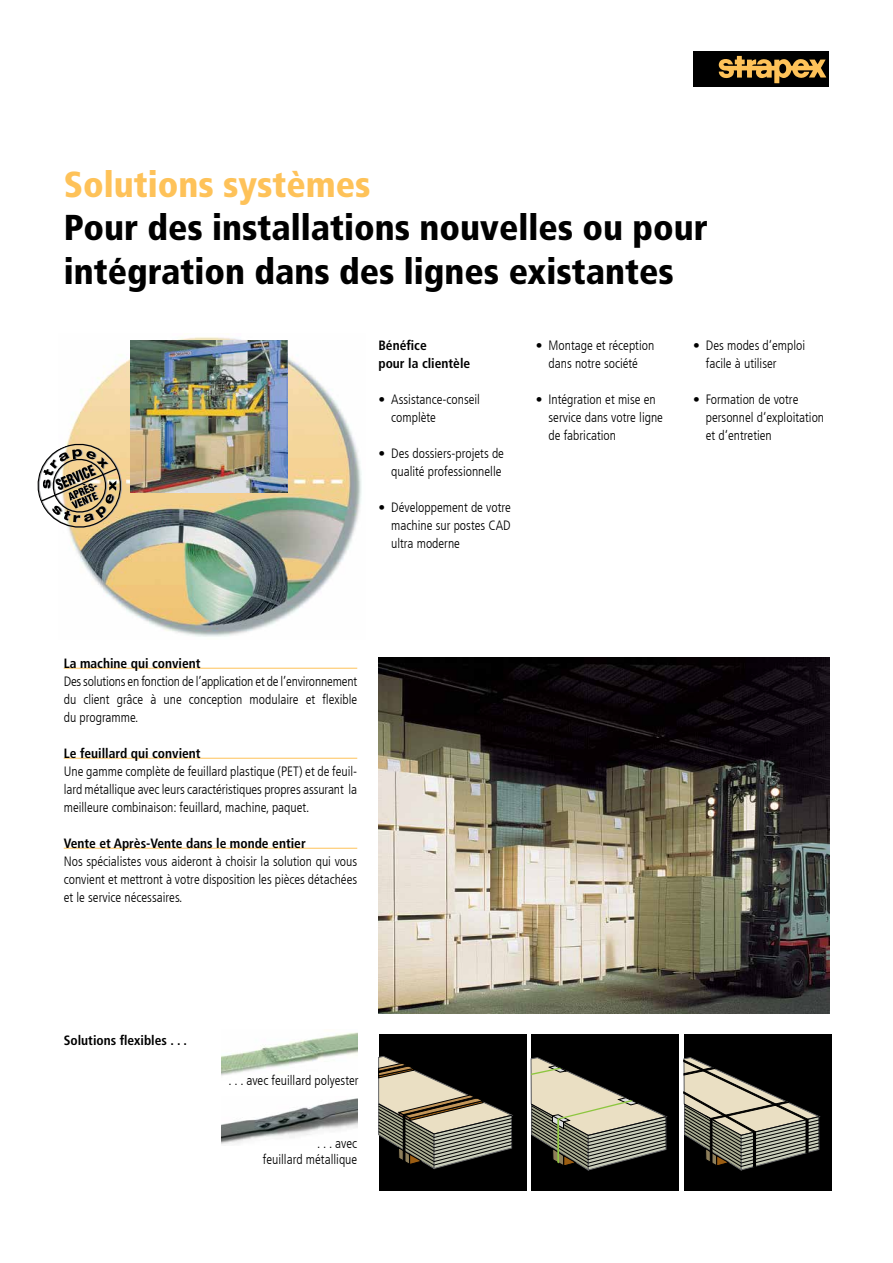
<style>
.page{position:relative;width:893px;height:1263px;background:#fff}
.page>*{position:absolute;margin:0;border:0;box-sizing:border-box;transform-origin:0 0}
.t1{font:900 condensed 36px "Frutiger LT Com";color:#000}
.t2{font:900 condensed 36px "Frutiger LT Com";color:#fec259}
.t3{font:300 condensed 13.5px/18px "Frutiger LT Com";color:#000;text-align:justify}
.t4{font:700 condensed 13.5px "Frutiger LT Com";color:#000}
</style>
<div class="page">
<img style="left:71px;top:337px;width:291px;height:300px">
<img style="left:378px;top:657px;width:451px;height:356px">
<img style="left:222px;top:1032px;width:135px;height:44px">
<img style="left:222px;top:1098px;width:135px;height:46px">
<img style="left:131px;top:340px;width:157px;height:153px">
<div style="left:379px;top:1034px;width:147px;height:157px;background:#000"></div>
<div style="left:684px;top:1034px;width:147px;height:157px;background:#000"></div>
<div style="left:531px;top:1034px;width:148px;height:157px;background:#000"></div>
<svg style="left:378px;top:1056px;width:135px;height:113px"></svg>
<svg style="left:531px;top:1057px;width:136px;height:113px"></svg>
<svg style="left:683px;top:1057px;width:137px;height:113px"></svg>
<div style="left:693px;top:51px;width:135px;height:36px;background:#000"></div>
<svg style="left:718px;top:56px;width:108px;height:27px"></svg>
<img style="left:37px;top:430px;width:99px;height:111px">
<hr style="left:64px;top:668px;width:293px;height:1px;background:#fec259">
<hr style="left:64px;top:758px;width:293px;height:1px;background:#fec259">
<hr style="left:64px;top:848px;width:293px;height:1px;background:#fec259">
<p class="t2" style="left:64px;top:163px;width:308px">Solutions systèmes</p>
<p class="t1" style="left:64px;top:206px;width:645px">Pour des installations nouvelles ou pour</p>
<p class="t1" style="left:64px;top:249px;width:611px">intégration dans des lignes existantes</p>
<p class="t4" style="left:378px;top:338px;width:50px">Bénéfice</p>
<p class="t4" style="left:378px;top:356px;width:93px">pour la clientèle</p>
<p class="t3" style="left:378px;top:391px;width:103px">• Assistance-conseil</p>
<p class="t3" style="left:391px;top:409px;width:46px">complète</p>
<p class="t3" style="left:378px;top:445px;width:127px">• Des dossiers-projets de</p>
<p class="t3" style="left:391px;top:463px;width:112px">qualité professionnelle</p>
<p class="t3" style="left:378px;top:499px;width:134px">• Développement de votre</p>
<p class="t3" style="left:391px;top:517px;width:121px">machine sur postes CAD</p>
<p class="t3" style="left:391px;top:535px;width:70px">ultra moderne</p>
<p class="t3" style="left:536px;top:337px;width:120px">• Montage et réception</p>
<p class="t3" style="left:548px;top:355px;width:91px">dans notre société</p>
<p class="t3" style="left:536px;top:391px;width:122px">• Intégration et mise en</p>
<p class="t3" style="left:548px;top:409px;width:116px">service dans votre ligne</p>
<p class="t3" style="left:548px;top:427px;width:69px">de fabrication</p>
<p class="t3" style="left:693px;top:337px;width:114px">• Des modes d‘emploi</p>
<p class="t3" style="left:706px;top:355px;width:72px">facile à utiliser</p>
<p class="t3" style="left:693px;top:391px;width:107px">• Formation de votre</p>
<p class="t3" style="left:706px;top:409px;width:120px">personnel d‘exploitation</p>
<p class="t3" style="left:706px;top:427px;width:68px">et d‘entretien</p>
<p class="t4" style="left:64px;top:656px;width:138px">La machine qui convient</p>
<p class="t3" style="left:64px;top:673px;width:295px">Des solutions en fonction de l’application et de l’environnement du client grâce à une conception modulaire et flexible du programme.</p>
<p class="t4" style="left:64px;top:746px;width:138px">Le feuillard qui convient</p>
<p class="t3" style="left:64px;top:763px;width:295px">Une gamme complète de feuillard plastique (PET) et de feuil&shy;lard métallique avec leurs caractéristiques propres assurant la meilleure combinaison: feuillard, machine, paquet.</p>
<p class="t4" style="left:64px;top:836px;width:243px">Vente et Après-Vente dans le monde entier</p>
<p class="t3" style="left:64px;top:853px;width:295px">Nos spécialistes vous aideront à choisir la solution qui vous convient et mettront à votre disposition les pièces détachées et le service nécessaires.</p>
<p class="t4" style="left:64px;top:1032px;width:125px">Solutions flexibles . . .</p>
<p class="t3" style="left:228px;top:1071px;width:132px">. . . avec feuillard polyester</p>
<p class="t3" style="left:317px;top:1134px;width:41px">...avec</p>
<p class="t3" style="left:263px;top:1150px;width:96px">feuillard métallique</p>
</div>
